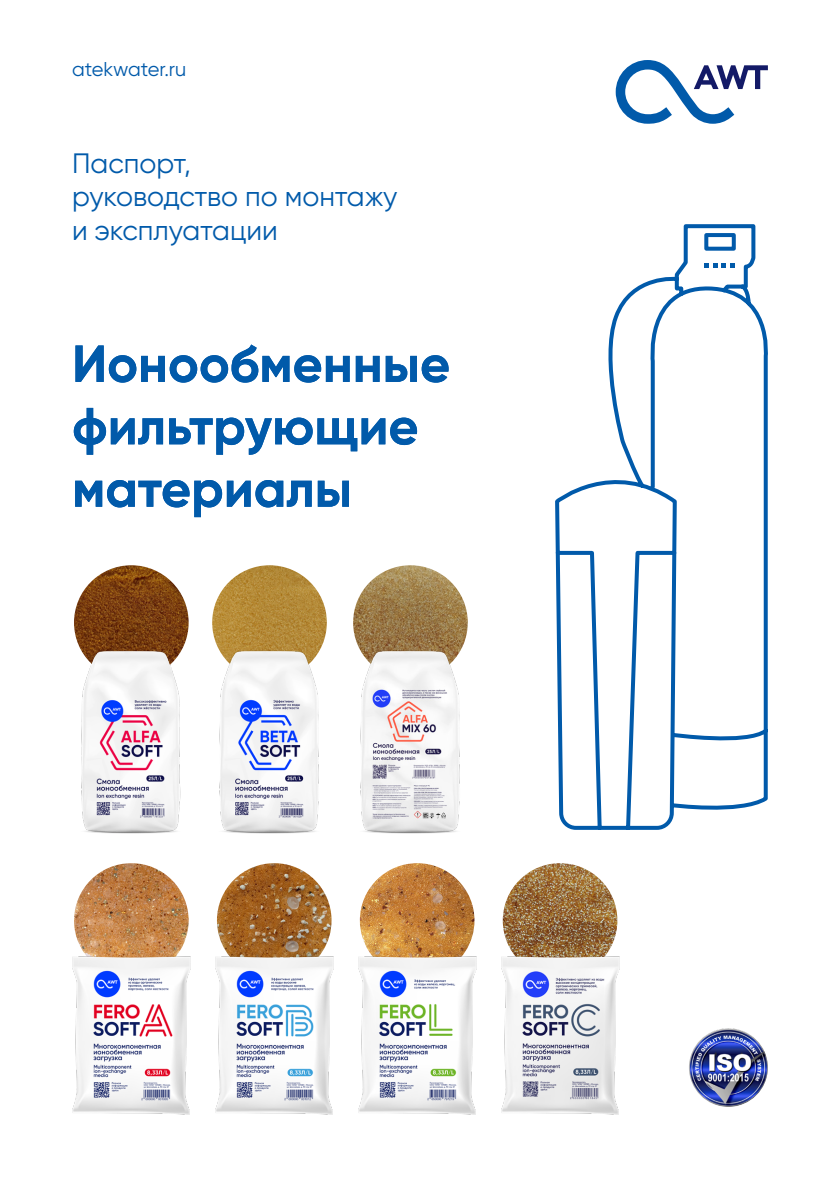
<style>
.page{position:relative;width:840px;height:1191px;background:#fff}
.page>*{position:absolute;margin:0;border:0;box-sizing:border-box;transform-origin:0 0}
.t1{font:700 52px "Gilroy";color:#015aaa}
.t2{font:28px/33.6px "Gilroy";color:#015aaa}
.t3{font:20px "Gilroy";color:#015aaa}
</style>
<div class="page">
<svg style="left:615px;top:60px;width:152px;height:64px"></svg>
<img style="left:688px;top:1028px;width:79px;height:79px;border-radius:39px">
<svg style="left:555px;top:224px;width:213px;height:606px"></svg>
<svg style="left:704px;top:264px;width:30px;height:4px"></svg>
<img style="left:74px;top:565px;width:114px;height:115px;border-radius:57px">
<img style="left:212px;top:565px;width:114px;height:115px;border-radius:57px">
<img style="left:353px;top:565px;width:114px;height:115px;border-radius:57px">
<img style="left:74px;top:632px;width:114px;height:202px">
<img style="left:213px;top:632px;width:113px;height:202px">
<img style="left:354px;top:632px;width:113px;height:202px">
<img style="left:74px;top:863px;width:114px;height:67px">
<img style="left:217px;top:863px;width:114px;height:67px">
<img style="left:359px;top:863px;width:115px;height:67px">
<img style="left:502px;top:863px;width:115px;height:114px;border-radius:57px">
<img style="left:72px;top:930px;width:117px;height:185px">
<img style="left:189px;top:930px;width:142px;height:185px">
<img style="left:331px;top:930px;width:143px;height:185px">
<img style="left:474px;top:930px;width:146px;height:185px">
<p class="t3" style="left:72px;top:57px;width:116px">atekwater.ru</p>
<p class="t2" style="left:72px;top:146px;width:327px">Паспорт,<br>руководство по монтажу</p>
<p class="t2" style="left:72px;top:213px;width:207px">и эксплуатации</p>
<p class="t1" style="left:72px;top:331px;width:379px">Ионообменные</p>
<p class="t1" style="left:72px;top:393px;width:348px">фильтрующие</p>
<p class="t1" style="left:72px;top:456px;width:281px">материалы</p>
</div>
